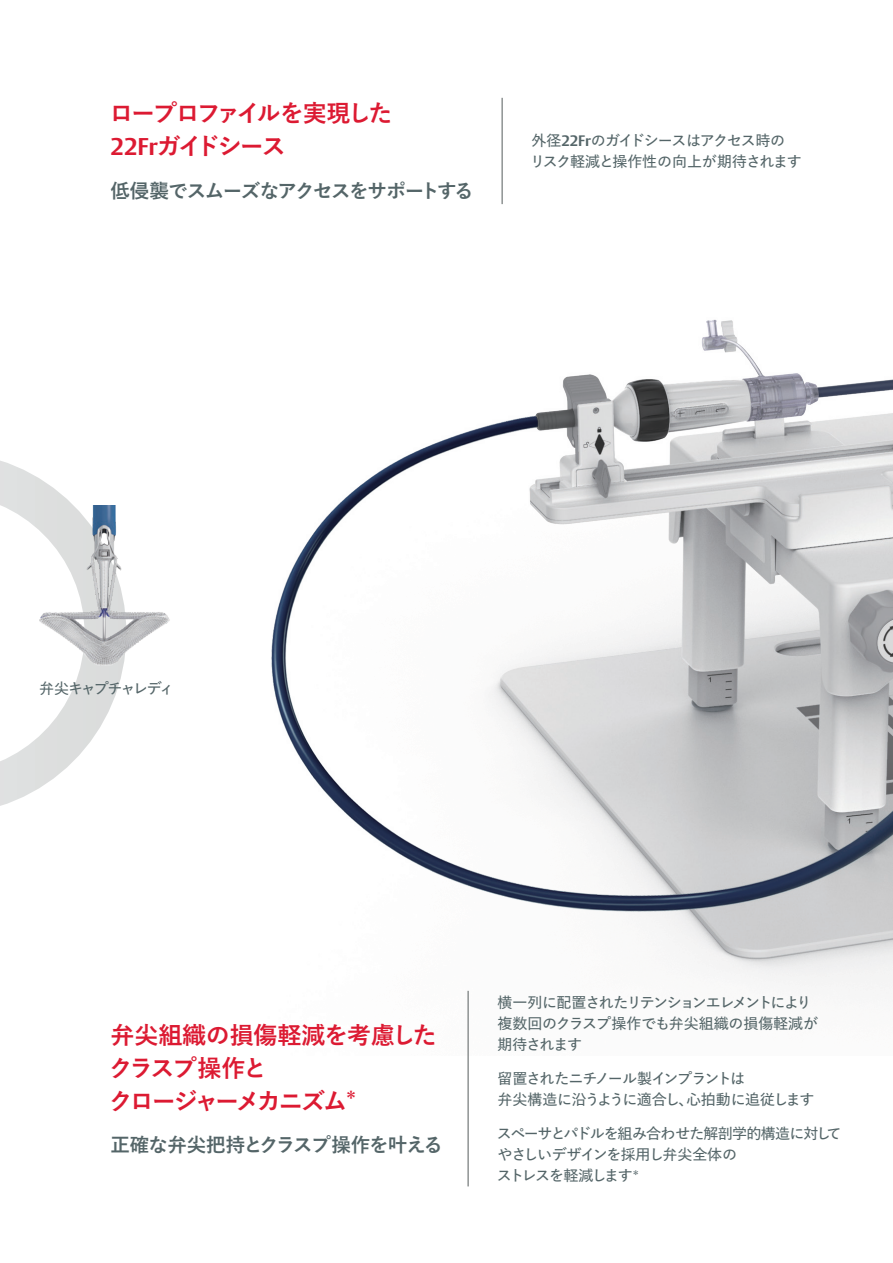
<style>
.page{position:relative;width:893px;height:1263px;background:#fff}
.page>*{position:absolute;margin:0;border:0;box-sizing:border-box;transform-origin:0 0}
.t1{font:700 24px/33px "Yu Go Pr 6 N";letter-spacing:-.085em;color:#dc1a32}
.t2{font:700 24px/33px "Yu Go Pr 6 N";letter-spacing:-.12em;color:#dc1a32}
.t3{font:700 19.5px "Yu Go Pr 6 N";letter-spacing:-.08em;color:#546568}
.t4{font:700 19.5px "Yu Go Pr 6 N";letter-spacing:-.055em;color:#546568}
.t5{font:600 15px/21px "Yu Go Pr 6 N";letter-spacing:-.07em;color:#546568}
.t6{font:600 15px "Yu Go Pr 6 N";letter-spacing:-.135em;color:#546568}
.s1{font-family:"Vesta Pro"}
.s2{font-family:"Vesta Pro";font-weight:700}
</style>
<div class="page">
<img style="left:271px;top:204px;width:622px;height:795px">
<hr style="left:501px;top:98px;width:2px;height:106px;background:#7b8080">
<svg style="left:4px;top:462px;width:116px;height:343px"></svg>
<img style="left:0;top:461px;width:4px;height:46px">
<img style="left:39px;top:505px;width:131px;height:175px">
<hr style="left:467px;top:991px;width:2px;height:195px;background:#7b8080">
<h1 class="t2" style="left:109px;top:98px;width:285px">ロープロファイルを実現した<br><span class="s1">22Fr</span>ガイドシース</h1>
<h2 class="t3" style="left:111px;top:180px;width:365px">低侵襲でスムーズなアクセスをサポートする</h2>
<p class="t5" style="left:530px;top:128px;width:273px">外径<span class="s2">22Fr</span>のガイドシースはアクセス時のリスク軽減と操作性の向上が期待されます</p>
<p class="t6" style="left:39px;top:674px;width:137px">弁尖キャプチャレディ</p>
<h1 class="t1" style="left:109px;top:1019px;width:330px">弁尖組織の損傷軽減を考慮したクラスプ操作と<br>クロージャーメカニズム<sup>＊</sup></h1>
<h2 class="t4" style="left:111px;top:1134px;width:334px">正確な弁尖把持とクラスプ操作を叶える</h2>
<p class="t5" style="left:497px;top:990px;width:322px">横一列に配置されたリテンションエレメントにより複数回のクラスプ操作でも弁尖組織の損傷軽減が期待されます</p>
<p class="t5" style="left:497px;top:1066px;width:319px">留置されたニチノール製インプラントは<br>弁尖構造に沿うように適合し、心拍動に追従します</p>
<p class="t5" style="left:497px;top:1121px;width:346px">スペーサとパドルを組み合わせた解剖学的構造に対してやさしいデザインを採用し弁尖全体の<br>ストレスを軽減します<sup>＊</sup></p>
</div>
